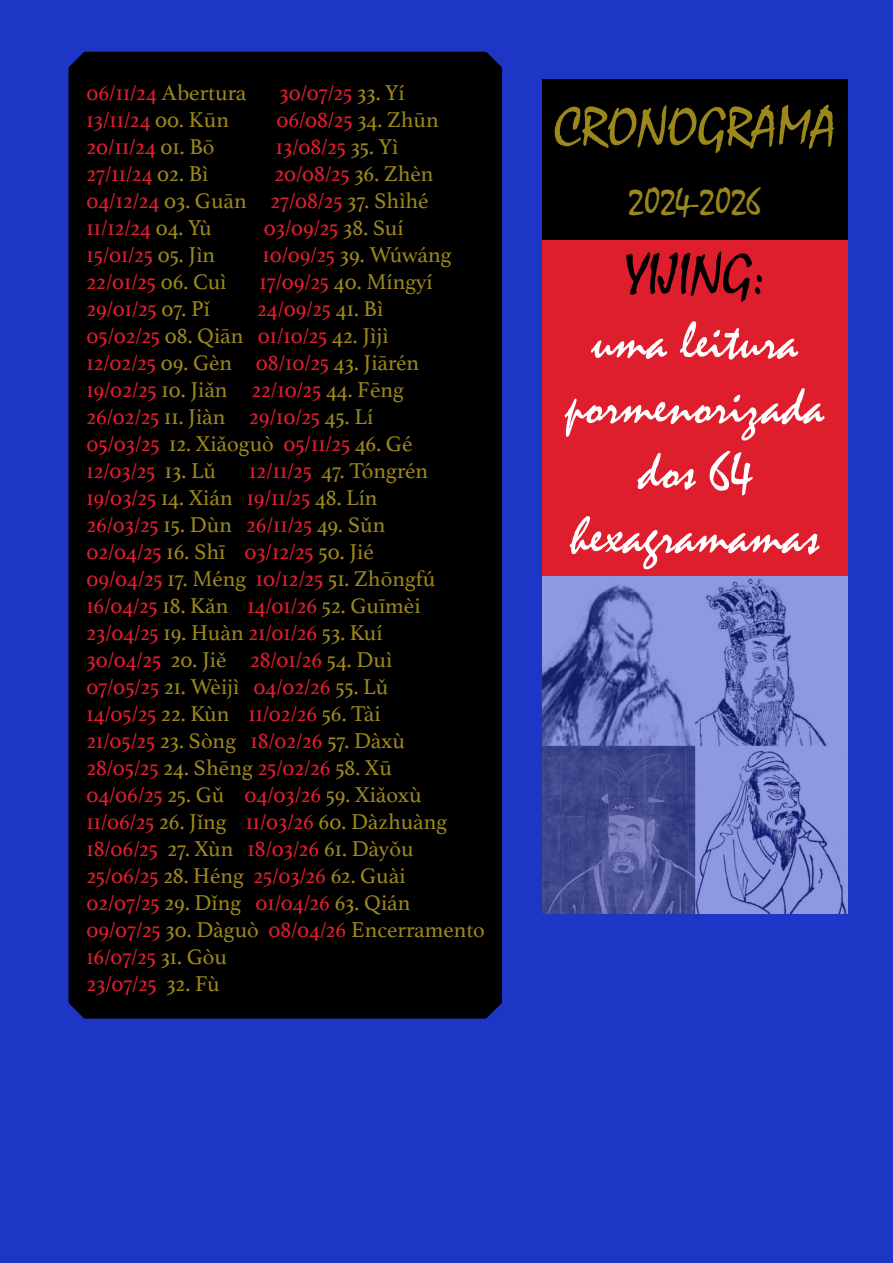
<style>
.page{position:relative;width:893px;height:1263px;background:#fff}
.page>*{position:absolute;margin:0;border:0;box-sizing:border-box;transform-origin:0 0}
.t1{font:60px "Mistral";color:#000}
.t2{font:57px "Mistral";color:#9b871c}
.t3{font:54px/64.8px "Mistral";color:#fff;text-align:center}
.t4{font:37.5px "Mistral";color:#9b871c}
.t5{font:22.5px/27px "Athelas";color:#de1e2d}
.t6{font:22.5px "Athelas";color:#9b871c}
.s1{color:#9b871c}
.s2{color:#de1e2d}
</style>
<div class="page">
<div style="left:1px;top:1px;width:892px;height:1262px;background:#1d36c5"></div>
<div style="left:542px;top:210px;width:306px;height:366px;background:#de1e2d"></div>
<div style="left:542px;top:80px;width:306px;height:160px;background:#000"></div>
<div style="left:68px;top:51px;width:434px;height:968px;background:#000"></div>
<img style="left:542px;top:576px;width:306px;height:337px">
<p class="t5" style="left:86px;top:78px;width:161px">06/11/24 <span class="s1">Abertura</span></p>
<p class="t5" style="left:280px;top:78px;width:127px">30/07/25 <span class="s1">33. Yí</span></p>
<p class="t5" style="left:86px;top:105px;width:144px">13/11/24 <span class="s1">00. Kūn</span></p>
<p class="t5" style="left:276px;top:105px;width:164px">06/08/25 <span class="s1">34. Zhūn</span></p>
<p class="t5" style="left:86px;top:132px;width:130px">20/11/24 <span class="s1">01. Bō</span></p>
<p class="t5" style="left:276px;top:132px;width:124px">13/08/25 <span class="s1">35. Yì</span></p>
<p class="t5" style="left:86px;top:159px;width:123px">27/11/24 <span class="s1">02. Bì</span></p>
<p class="t5" style="left:86px;top:159px;width:349px;text-indent:188px">20/08/25 <span class="s1">36. Zhèn<br></span>04/12/24 <span class="s1">03. Guān</span> 27/08/25 <span class="s1">37. Shìhé<br></span>11/12/24 <span class="s1">04. Yù</span></p>
<p class="t5" style="left:264px;top:213px;width:141px">03/09/25 <span class="s1">38. Suí</span></p>
<p class="t5" style="left:86px;top:240px;width:130px">15/01/25 <span class="s1">05. Jìn</span></p>
<p class="t6" style="left:262px;top:237px;width:191px"><span class="s2">10/09/25</span> 39. Wúwáng</p>
<p class="t5" style="left:86px;top:267px;width:141px">22/01/25 <span class="s1">06. Cuì</span></p>
<p class="t6" style="left:260px;top:264px;width:175px"><span class="s2">17/09/25</span> 40. Míngyí</p>
<p class="t5" style="left:86px;top:294px;width:125px">29/01/25 <span class="s1">07. Pǐ</span></p>
<p class="t5" style="left:86px;top:294px;width:334px;text-indent:171px">24/09/25 <span class="s1">41. Bì<br></span>05/02/25 <span class="s1">08. Qiān</span> 01/10/25 <span class="s1">42. Jìjì<br></span>12/02/25 <span class="s1">09. Gèn</span> 08/10/25 <span class="s1">43. Jiārén<br></span>19/02/25 <span class="s1">10. Jiǎn</span> 22/10/25 <span class="s1">44. Fēng<br></span>26/02/25 <span class="s1">11. Jiàn</span> 29/10/25 <span class="s1">45. Lí<br></span>05/03/25 <span class="s1">12. Xiǎoguò</span> 05/11/25 <span class="s1">46. Gé<br></span>12/03/25 <span class="s1">13. Lǔ</span></p>
<p class="t5" style="left:86px;top:456px;width:400px;text-indent:163px">12/11/25 <span class="s1">47. Tóngrén<br></span>19/03/25 <span class="s1">14. Xián</span> 19/11/25 <span class="s1">48. Lín<br></span>26/03/25 <span class="s1">15. Dùn</span> 26/11/25 <span class="s1">49. Sǔn<br></span>02/04/25 <span class="s1">16. Shī</span> 03/12/25 <span class="s1">50. Jié<br></span>09/04/25 <span class="s1">17. Méng</span> 10/12/25 <span class="s1">51. Zhōngfú<br></span>16/04/25 <span class="s1">18. Kǎn</span> 14/01/26 <span class="s1">52. Guīmèi<br></span>23/04/25 <span class="s1">19. Huàn</span> 21/01/26 <span class="s1">53. Kuí<br></span>30/04/25 <span class="s1">20. Jiě</span> 28/01/26 <span class="s1">54. Duì<br></span>07/05/25 <span class="s1">21. Wèijì</span> 04/02/26 <span class="s1">55. Lǔ<br></span>14/05/25 <span class="s1">22. Kùn</span> 11/02/26 <span class="s1">56. Tài<br></span>21/05/25 <span class="s1">23. Sòng</span> 18/02/26 <span class="s1">57. Dàxù<br></span>28/05/25 <span class="s1">24. Shēng</span> 25/02/26 <span class="s1">58. Xū<br></span>04/06/25 <span class="s1">25. Gǔ</span> 04/03/26 <span class="s1">59. Xiǎoxù<br></span>11/06/25 <span class="s1">26. Jǐng</span> 11/03/26 <span class="s1">60. Dàzhuàng<br></span>18/06/25 <span class="s1">27. Xùn</span> 18/03/26 <span class="s1">61. Dàyǒu<br></span>25/06/25 <span class="s1">28. Héng</span> 25/03/26 <span class="s1">62. Guài<br></span>02/07/25 <span class="s1">29. Dǐng</span> 01/04/26 <span class="s1">63. Qián<br></span>09/07/25 <span class="s1">30. Dàguò</span> 08/04/26 <span class="s1">Encerramento<br></span>16/07/25 <span class="s1">31. Gòu<br></span>23/07/25 <span class="s1">32. Fù</span></p>
<h2 class="t2" style="left:554px;top:95px;width:284px">Cronograma</h2>
<h3 class="t4" style="left:629px;top:180px;width:134px">2024-2026</h3>
<h1 class="t1" style="left:625px;top:241px;width:142px">Yijing:</h1>
<h3 class="t3" style="left:565px;top:311px;width:262px">uma leitura pormenorizada dos 64 hexagramamas</h3>
</div>
